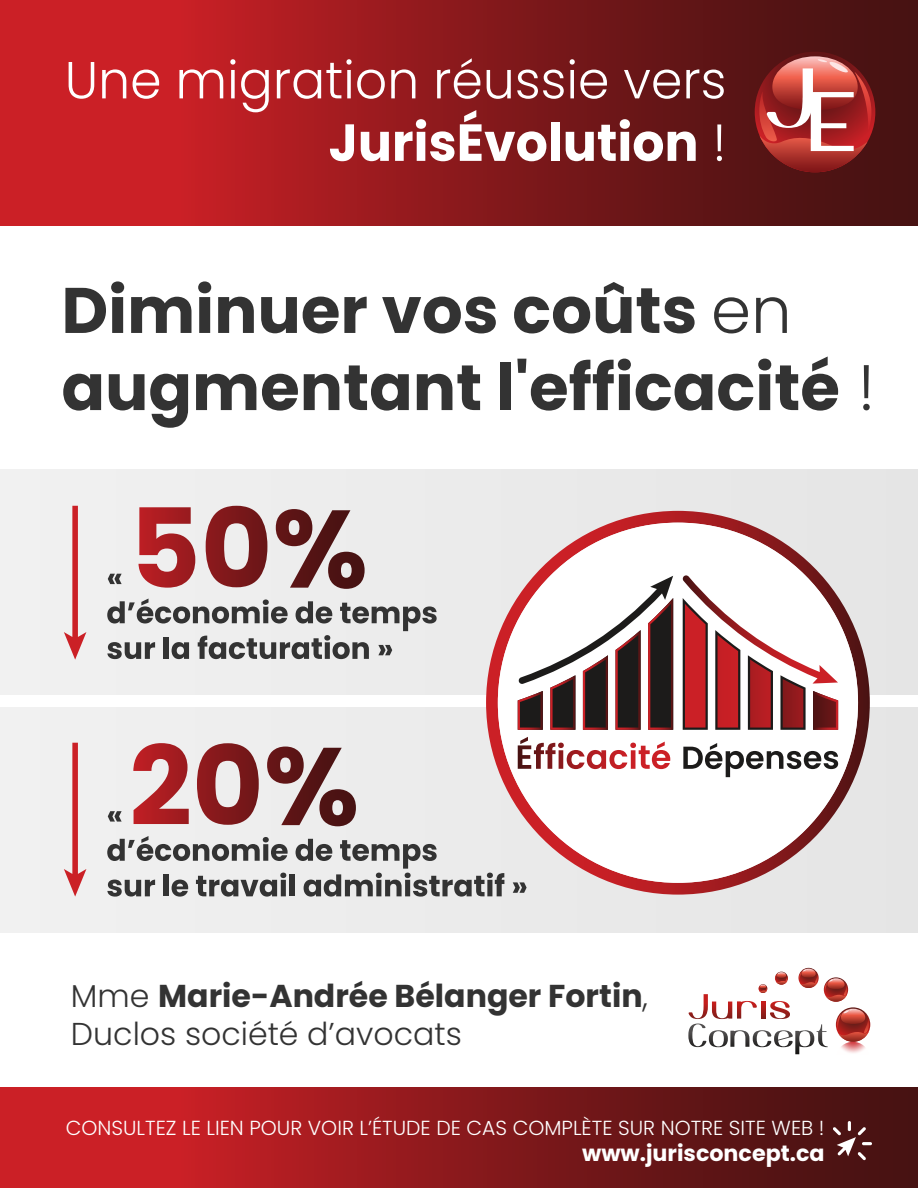
<style>
.page{position:relative;width:918px;height:1188px;background:#fff}
.page>*{position:absolute;margin:0;border:0;box-sizing:border-box;transform-origin:0 0}
.t1{font:700 64.35px/77.1px "Poppins";color:#333}
.t2{font:300 52.05px/62.6px "Poppins";color:#fff;text-align:right}
.t3{font:300 31.65px/38px "Poppins";color:#333}
.t4{font:700 22.2px "Poppins";color:#fff}
.t5{font:300 20.4px "Poppins";color:#fff}
.s1{font-weight:700}
.s2{font-weight:300}
</style>
<div class="page">
<div style="left:0;top:1087px;width:918px;height:101px;background:linear-gradient(to right,#dd2229,#3d1110)"></div>
<div style="left:0;top:0;width:918px;height:225px;background:linear-gradient(to right,#dd2229,#3d1110)"></div>
<div style="left:0;top:470px;width:918px;height:225px;background:#ececec"></div>
<div style="left:0;top:707px;width:918px;height:225px;background:#ececec"></div>
<svg style="left:486px;top:511px;width:384px;height:384px"></svg>
<svg style="left:498px;top:523px;width:360px;height:360px;fill:#fff"></svg>
<svg style="left:682px;top:575px;width:156px;height:155px;background:#cc989a"></svg>
<svg style="left:518px;top:576px;width:155px;height:154px;background:#a89898"></svg>
<svg style="left:683px;top:743px;width:155px;height:34px;background:#b9b9b9"></svg>
<svg style="left:518px;top:737px;width:152px;height:32px;background:#dcaeaf"></svg>
<svg style="left:755px;top:52px;width:120px;height:120px"></svg>
<svg style="left:759px;top:56px;width:112px;height:116px;background:#ae4d4a"></svg>
<svg style="left:688px;top:969px;width:182px;height:86px"></svg>
<svg style="left:833px;top:1121px;width:39px;height:39px;background:#6f4141"></svg>
<svg style="left:133px;top:743px;width:56px;height:81px"></svg>
<svg style="left:197px;top:743px;width:62px;height:82px"></svg>
<svg style="left:267px;top:747px;width:89px;height:79px"></svg>
<svg style="left:108px;top:811px;width:14px;height:11px"></svg>
<svg style="left:107px;top:836px;width:181px;height:25px"></svg>
<svg style="left:107px;top:880px;width:48px;height:17px"></svg>
<div style="left:164px;top:874px;width:5px;height:22px;background:#333"></div>
<svg style="left:172px;top:880px;width:16px;height:17px"></svg>
<svg style="left:196px;top:873px;width:90px;height:24px"></svg>
<div style="left:290px;top:874px;width:5px;height:22px;background:#333"></div>
<svg style="left:296px;top:839px;width:208px;height:58px"></svg>
<svg style="left:513px;top:882px;width:14px;height:11px"></svg>
<svg style="left:64px;top:743px;width:22px;height:154px"></svg>
<svg style="left:64px;top:506px;width:22px;height:154px"></svg>
<svg style="left:138px;top:507px;width:57px;height:81px"></svg>
<svg style="left:206px;top:506px;width:61px;height:81px"></svg>
<svg style="left:276px;top:509px;width:89px;height:80px"></svg>
<svg style="left:108px;top:574px;width:14px;height:10px"></svg>
<svg style="left:107px;top:599px;width:330px;height:60px"></svg>
<h2 class="t2" style="left:65px;top:49px;width:663px">Une migration réussie vers<br><span class="s1">JurisÉvolution</span> !</h2>
<h1 class="t1" style="left:61px;top:272px;width:815px">Diminuer vos coûts <span class="s2">en </span>augmentant l'efficacité <span class="s2">!</span></h1>
<h3 class="t3" style="left:71px;top:977px;width:579px">Mme <span class="s1">Marie-Andrée Bélanger Fortin</span>,<br>Duclos société d’avocats</h3>
<p class="t5" style="left:66px;top:1116px;width:760px">CONSULTEZ LE LIEN POUR VOIR L’ÉTUDE DE CAS COMPLÈTE SUR NOTRE SITE WEB !</p>
<p class="t4" style="left:582px;top:1140px;width:244px">www.jurisconcept.ca</p>
</div>
